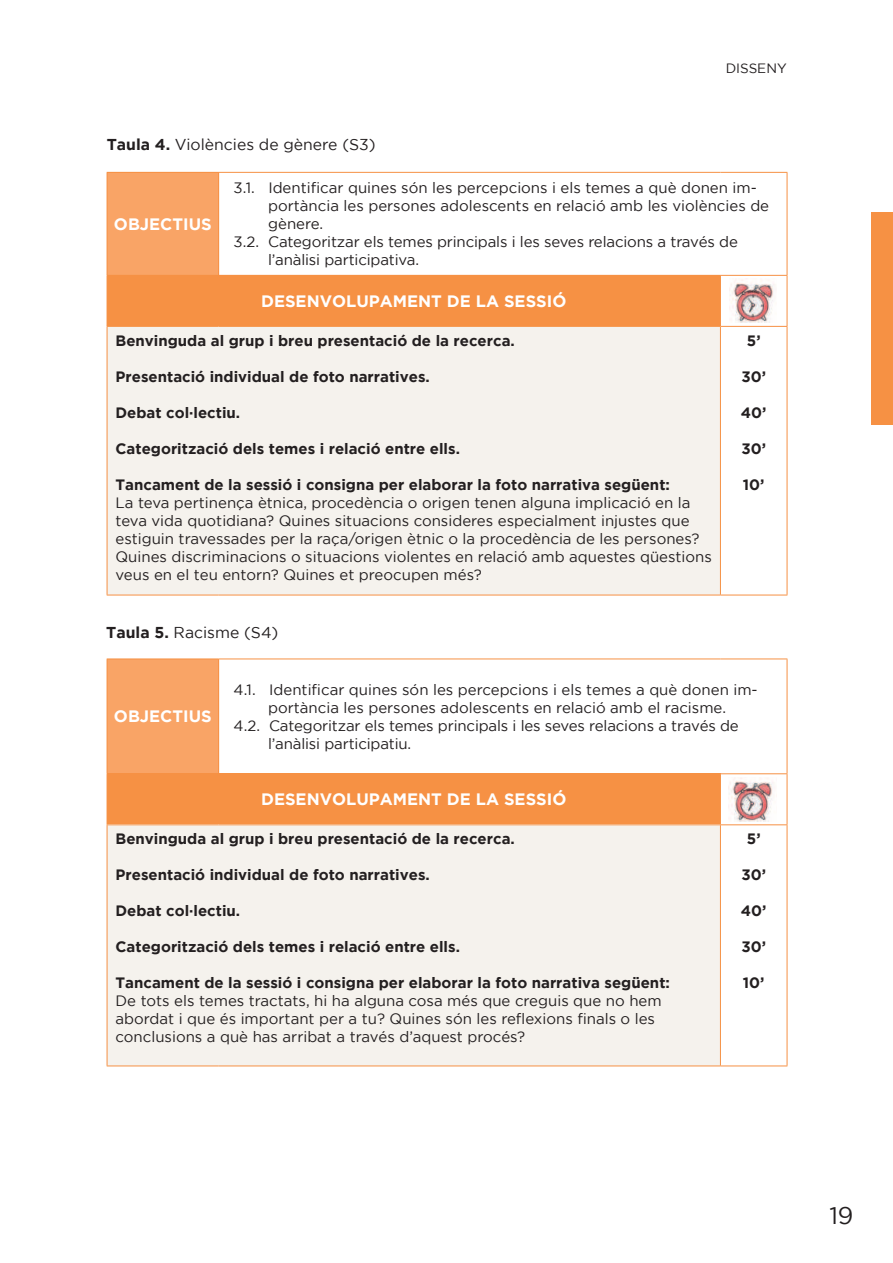
<style>
.page{position:relative;width:893px;height:1263px;background:#fff}
.page>*{position:absolute;margin:0;border:0;box-sizing:border-box;transform-origin:0 0}
.t1{font:24px "Gotham";color:#231f20}
.t2{font:700 16.5px "Gotham";color:#fff}
.t3{font:15.75px "Gotham";color:#231f20}
.t4{font:15px/18px "Gotham";color:#231f20}
.t5{font:700 15px "Gotham";color:#231f20}
.t6{font:13.5px "Gotham";color:#231f20}
.s1{font-weight:700}
</style>
<div class="page">
<div style="left:872px;top:213px;width:21px;height:212px;background:#f69144"></div>
<div style="left:107px;top:172px;width:112px;height:103px;background:#f9a466"></div>
<div style="left:107px;top:275px;width:613px;height:51px;background:#f69144"></div>
<svg style="left:721px;top:276px;width:66px;height:319px"></svg>
<div style="left:107px;top:326px;width:613px;height:269px;background:#f5f2ed"></div>
<hr style="left:107px;top:172px;width:112px;height:1px;background:#f69144">
<hr style="left:107px;top:173px;width:1px;height:102px;background:#f69144">
<hr style="left:219px;top:172px;width:501px;height:1px;background:#f69144">
<hr style="left:218px;top:173px;width:1px;height:102px;background:#f69144">
<hr style="left:720px;top:172px;width:67px;height:1px;background:#f69144">
<hr style="left:787px;top:173px;width:1px;height:102px;background:#f69144">
<hr style="left:720px;top:275px;width:67px;height:1px;background:#f69144">
<hr style="left:720px;top:276px;width:1px;height:50px;background:#f69144">
<hr style="left:787px;top:276px;width:1px;height:50px;background:#f69144">
<hr style="left:107px;top:326px;width:112px;height:1px;background:#f69144">
<hr style="left:107px;top:327px;width:1px;height:268px;background:#f69144">
<hr style="left:219px;top:326px;width:501px;height:1px;background:#f69144">
<hr style="left:720px;top:326px;width:67px;height:1px;background:#f69144">
<hr style="left:720px;top:327px;width:1px;height:268px;background:#f69144">
<hr style="left:787px;top:327px;width:1px;height:268px;background:#f69144">
<hr style="left:107px;top:595px;width:112px;height:1px;background:#f69144">
<hr style="left:219px;top:595px;width:501px;height:1px;background:#f69144">
<hr style="left:720px;top:595px;width:67px;height:1px;background:#f69144">
<div style="left:107px;top:659px;width:112px;height:115px;background:#f9a466"></div>
<div style="left:107px;top:774px;width:613px;height:51px;background:#f69144"></div>
<svg style="left:721px;top:774px;width:66px;height:291px"></svg>
<div style="left:107px;top:825px;width:613px;height:241px;background:#f5f2ed"></div>
<hr style="left:107px;top:658px;width:112px;height:1px;background:#f69144">
<hr style="left:107px;top:659px;width:1px;height:114px;background:#f69144">
<hr style="left:219px;top:658px;width:501px;height:1px;background:#f69144">
<hr style="left:218px;top:659px;width:1px;height:114px;background:#f69144">
<hr style="left:720px;top:658px;width:67px;height:1px;background:#f69144">
<hr style="left:787px;top:659px;width:1px;height:114px;background:#f69144">
<hr style="left:107px;top:773px;width:112px;height:1px;background:#f69144">
<hr style="left:219px;top:773px;width:501px;height:1px;background:#f69144">
<hr style="left:720px;top:773px;width:67px;height:1px;background:#f69144">
<hr style="left:720px;top:774px;width:1px;height:50px;background:#f69144">
<hr style="left:787px;top:774px;width:1px;height:50px;background:#f69144">
<hr style="left:107px;top:825px;width:1px;height:240px;background:#f69144">
<hr style="left:720px;top:824px;width:67px;height:1px;background:#f69144">
<hr style="left:720px;top:825px;width:1px;height:240px;background:#f69144">
<hr style="left:787px;top:825px;width:1px;height:240px;background:#f69144">
<hr style="left:107px;top:1065px;width:112px;height:1px;background:#f69144">
<hr style="left:219px;top:1065px;width:501px;height:1px;background:#f69144">
<hr style="left:720px;top:1065px;width:67px;height:1px;background:#f69144">
<img style="left:729px;top:278px;width:48px;height:45px">
<img style="left:729px;top:777px;width:47px;height:44px">
<p class="t3" style="left:107px;top:137px;width:271px"><span class="s1">Taula 4.</span> Violències de gènere (S3)</p>
<p class="t6" style="left:726px;top:61px;width:63px">DISSENY</p>
<p class="t4" style="left:234px;top:179px;width:525px">3.1. Identi昀椀car quines són les percepcions i els temes a què donen im-</p>
<p class="t4" style="left:268px;top:198px;width:502px">portància les persones adolescents en relació amb les violències de</p>
<p class="t4" style="left:268px;top:216px;width:57px">gènere.</p>
<p class="t4" style="left:234px;top:234px;width:506px">3.2. Categoritzar els temes principals i les seves relacions a través de</p>
<p class="t4" style="left:268px;top:252px;width:152px">l’anàlisi participativa.</p>
<p class="t2" style="left:261px;top:294px;width:307px">DESENVOLUPAMENT DE LA SESSIÓ</p>
<p class="t5" style="left:116px;top:334px;width:401px">Benvinguda al grup i breu presentació de la recerca.</p>
<p class="t5" style="left:116px;top:370px;width:316px">Presentació individual de foto narratives.</p>
<p class="t5" style="left:116px;top:406px;width:126px">Debat col·lectiu.</p>
<p class="t5" style="left:116px;top:442px;width:346px">Categorització dels temes i relació entre ells.</p>
<p class="t5" style="left:116px;top:478px;width:556px">Tancament de la sessió i consigna per elaborar la foto narrativa següent:</p>
<p class="t4" style="left:116px;top:494px;width:598px">La teva pertinença ètnica, procedència o origen tenen alguna implicació en la teva vida quotidiana? Quines situacions consideres especialment injustes que estiguin travessades per la raça/origen ètnic o la procedència de les persones?<br>Quines discriminacions o situacions violentes en relació amb aquestes qüestions veus en el teu entorn? Quines et preocupen més?</p>
<p class="t2" style="left:114px;top:217px;width:99px">OBJECTIUS</p>
<p class="t5" style="left:747px;top:334px;width:15px">5’</p>
<p class="t5" style="left:741px;top:370px;width:26px">30’</p>
<p class="t5" style="left:741px;top:406px;width:27px">40’</p>
<p class="t5" style="left:741px;top:442px;width:26px">30’</p>
<p class="t5" style="left:743px;top:478px;width:23px">10’</p>
<p class="t3" style="left:106px;top:626px;width:174px"><span class="s1">Taula 5.</span> Racisme (S4)</p>
<p class="t4" style="left:234px;top:680px;width:526px">4.1. Identi昀椀car quines són les percepcions i els temes a què donen im-</p>
<p class="t4" style="left:268px;top:699px;width:459px">portància les persones adolescents en relació amb el racisme.</p>
<p class="t4" style="left:234px;top:717px;width:507px">4.2. Categoritzar els temes principals i les seves relacions a través de</p>
<p class="t4" style="left:268px;top:735px;width:145px">l’anàlisi participatiu.</p>
<p class="t2" style="left:261px;top:792px;width:307px">DESENVOLUPAMENT DE LA SESSIÓ</p>
<p class="t5" style="left:116px;top:832px;width:401px">Benvinguda al grup i breu presentació de la recerca.</p>
<p class="t5" style="left:116px;top:868px;width:316px">Presentació individual de foto narratives.</p>
<p class="t5" style="left:116px;top:904px;width:126px">Debat col·lectiu.</p>
<p class="t5" style="left:116px;top:940px;width:346px">Categorització dels temes i relació entre ells.</p>
<p class="t5" style="left:116px;top:976px;width:556px">Tancament de la sessió i consigna per elaborar la foto narrativa següent:</p>
<p class="t4" style="left:116px;top:992px;width:548px">De tots els temes tractats, hi ha alguna cosa més que creguis que no hem abordat i que és important per a tu? Quines són les re昀氀exions 昀椀nals o les conclusions a què has arribat a través d’aquest procés?</p>
<p class="t2" style="left:114px;top:709px;width:99px">OBJECTIUS</p>
<p class="t5" style="left:747px;top:832px;width:15px">5’</p>
<p class="t5" style="left:741px;top:868px;width:26px">30’</p>
<p class="t5" style="left:741px;top:904px;width:27px">40’</p>
<p class="t5" style="left:741px;top:940px;width:26px">30’</p>
<p class="t5" style="left:743px;top:976px;width:23px">10’</p>
<h1 class="t1" style="left:829px;top:1205px;width:26px">19</h1>
</div>
